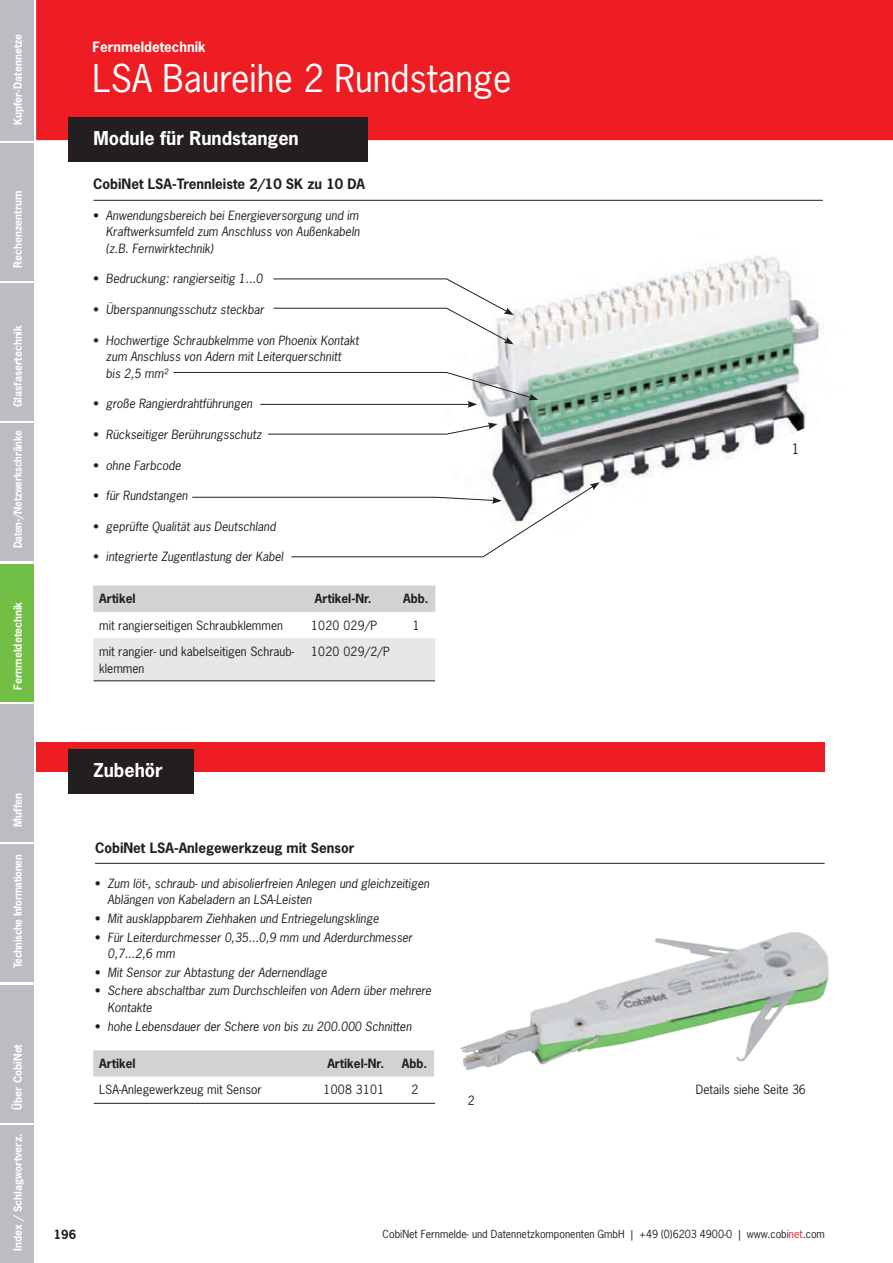
<style>
.page{position:relative;width:893px;height:1263px;background:#fff}
.page>*{position:absolute;margin:0;border:0;box-sizing:border-box;transform-origin:0 0}
.t1{font:36px "News Gothic Std";color:#fff}
.t2{font:700 18px "News Gothic Std";color:#fff}
.t3{font:700 13.5px "News Gothic Std";color:#231f20}
.t4{font:700 13.5px "News Gothic Std";color:#fff}
.t5{font:13.5px "News Gothic Std";color:#231f20}
.t6{font:italic 12px/16.5px "News Gothic Std";color:#231f20}
.t7{font:12px/16.5px "News Gothic Std";color:#231f20}
.t8{font:700 12px "News Gothic Std";color:#231f20}
.t9{font:12px "News Gothic Std";letter-spacing:.02em;color:#231f20}
.t10{font:700 10.5px "News Gothic Std";color:#fff}
.t11{font:10.5px "News Gothic Std";color:#231f20}
.t12{font:700 10.5px "News Gothic Std";color:#fff;scale:.95 1}
.s1{font-style:normal}
.s2{color:#ee1d23}
</style>
<div class="page">
<div style="left:36px;top:0;width:857px;height:140px;background:#ee1d23"></div>
<div style="left:93px;top:585px;width:342px;height:27px;background:#d1d2d4"></div>
<div style="left:93px;top:638px;width:342px;height:43px;background:#e6e7e9"></div>
<img style="left:478px;top:255px;width:342px;height:232px">
<hr style="left:94px;top:680px;width:341px;height:1px;background:#231f20">
<hr style="left:94px;top:200px;width:729px;height:1px;background:#231f20">
<div style="left:37px;top:742px;width:788px;height:30px;background:#ee1d23"></div>
<div style="left:68px;top:749px;width:125px;height:45px;background:#231f20"></div>
<img style="left:428px;top:932px;width:401px;height:172px">
<div style="left:93px;top:1050px;width:341px;height:26px;background:#d1d2d4"></div>
<hr style="left:94px;top:1103px;width:341px;height:1px;background:#231f20">
<hr style="left:95px;top:863px;width:730px;height:1px;background:#231f20">
<svg style="left:273px;top:278px;width:241px;height:66px"></svg>
<svg style="left:267px;top:422px;width:230px;height:13px"></svg>
<svg style="left:192px;top:482px;width:408px;height:75px"></svg>
<svg style="left:173px;top:372px;width:365px;height:36px"></svg>
<div style="left:68px;top:117px;width:300px;height:45px;background:#231f20"></div>
<div style="left:0;top:1125px;width:33px;height:138px;background:#bcbdc0"></div>
<div style="left:0;top:985px;width:33px;height:138px;background:#bcbdc0"></div>
<div style="left:0;top:844px;width:33px;height:138px;background:#bcbdc0"></div>
<div style="left:0;top:704px;width:33px;height:138px;background:#bcbdc0"></div>
<div style="left:0;top:564px;width:33px;height:138px;background:#71bf44"></div>
<div style="left:0;top:423px;width:33px;height:138px;background:#bcbdc0"></div>
<div style="left:0;top:283px;width:33px;height:138px;background:#bcbdc0"></div>
<div style="left:0;top:143px;width:33px;height:138px;background:#bcbdc0"></div>
<div style="left:0;top:0;width:33px;height:140px;background:#bcbdc0"></div>
<p class="t10" style="left:11px;top:125px;width:93px;rotate:-90deg">Kupfer-Datennetze</p>
<p class="t10" style="left:11px;top:268px;width:79px;rotate:-90deg">Rechenzentrum</p>
<p class="t10" style="left:11px;top:407px;width:84px;rotate:-90deg">Glasfasertechnik</p>
<p class="t12" style="left:11px;top:548px;width:126px;rotate:-90deg">Daten-/Netzwerkschränke</p>
<p class="t10" style="left:11px;top:690px;width:90px;rotate:-90deg">Fernmeldetechnik</p>
<p class="t10" style="left:11px;top:827px;width:35px;rotate:-90deg">Muffen</p>
<p class="t12" style="left:11px;top:968px;width:121px;rotate:-90deg">Technische Informationen</p>
<p class="t10" style="left:11px;top:1110px;width:67px;rotate:-90deg">Über CobiNet</p>
<p class="t10" style="left:11px;top:1251px;width:119px;rotate:-90deg">Index / Schlagwortverz.</p>
<p class="t4" style="left:92px;top:38px;width:115px">Fernmeldetechnik</p>
<h1 class="t1" style="left:92px;top:55px;width:421px">LSA Baureihe 2 Rundstange</h1>
<h2 class="t2" style="left:94px;top:126px;width:207px">Module für Rundstangen</h2>
<p class="t3" style="left:93px;top:175px;width:264px">CobiNet LSA-Trennleiste 2/10 SK zu 10 DA</p>
<p class="t6" style="left:106px;top:207px;width:255px;text-align:justify;text-indent:-13px"><span class="s1">•</span> Anwendungsbereich bei Energieversorgung und im Kraftwerksumfeld zum Anschluss von Außenkabeln (z.B. Fernwirktechnik)</p>
<p class="t6" style="left:93px;top:271px;width:171px"><span class="s1">•</span> Bedruckung: rangierseitig 1...0</p>
<p class="t6" style="left:93px;top:301px;width:172px"><span class="s1">•</span> Überspannungsschutz steckbar</p>
<p class="t6" style="left:106px;top:332px;width:254px;text-indent:-13px"><span class="s1">•</span> Hochwertige Schraubkelmme von Phoenix Kontakt zum Anschluss von Adern mit Leiterquerschnitt<br>bis 2,5 mm²</p>
<p class="t6" style="left:93px;top:396px;width:161px"><span class="s1">•</span> große Rangierdrahtführungen</p>
<p class="t6" style="left:93px;top:426px;width:170px"><span class="s1">•</span> Rückseitiger Berührungsschutz</p>
<p class="t6" style="left:93px;top:457px;width:89px"><span class="s1">•</span> ohne Farbcode</p>
<p class="t6" style="left:93px;top:488px;width:96px"><span class="s1">•</span> für Rundstangen</p>
<p class="t6" style="left:93px;top:518px;width:184px"><span class="s1">•</span> geprüfte Qualität aus Deutschland</p>
<p class="t6" style="left:93px;top:549px;width:192px"><span class="s1">•</span> integrierte Zugentlastung der Kabel</p>
<p class="t8" style="left:99px;top:591px;width:38px">Artikel</p>
<p class="t8" style="left:315px;top:591px;width:58px">Artikel-Nr.</p>
<p class="t8" style="left:403px;top:591px;width:27px">Abb.</p>
<p class="t7" style="left:99px;top:617px;width:185px">mit rangierseitigen Schraubklemmen</p>
<p class="t7" style="left:311px;top:617px;width:68px">1020 029/P</p>
<p class="t7" style="left:413px;top:617px;width:8px">1</p>
<p class="t7" style="left:99px;top:643px;width:197px">mit rangier- und kabelseitigen Schraub&shy;klemmen</p>
<p class="t7" style="left:311px;top:643px;width:80px">1020 029/2/P</p>
<h2 class="t2" style="left:94px;top:758px;width:71px">Zubehör</h2>
<p class="t3" style="left:95px;top:838px;width:261px">CobiNet LSA-Anlegewerkzeug mit Sensor</p>
<p class="t6" style="left:108px;top:875px;width:323px;text-indent:-13px"><span class="s1">•</span> Zum löt-, schraub- und abisolierfreien Anlegen und gleichzeitigen<br>Ablängen von Kabeladern an LSA-Leisten</p>
<p class="t6" style="left:95px;top:910px;width:286px"><span class="s1">•</span> Mit ausklappbarem Ziehhaken und Entriegelungsklinge</p>
<p class="t6" style="left:108px;top:929px;width:306px;text-indent:-13px"><span class="s1">•</span> Für Leiterdurchmesser 0,35...0,9 mm und Aderdurchmesser<br>0,7...2,6 mm</p>
<p class="t6" style="left:95px;top:964px;width:234px"><span class="s1">•</span> Mit Sensor zur Abtastung der Adernendlage</p>
<p class="t6" style="left:108px;top:983px;width:325px;text-indent:-13px"><span class="s1">•</span> Schere abschaltbar zum Durchschleifen von Adern über mehrere<br>Kontakte</p>
<p class="t6" style="left:95px;top:1018px;width:318px"><span class="s1">•</span> hohe Lebensdauer der Schere von bis zu 200.000 Schnitten</p>
<p class="t8" style="left:99px;top:1055px;width:38px">Artikel</p>
<p class="t8" style="left:327px;top:1055px;width:58px">Artikel-Nr.</p>
<p class="t8" style="left:402px;top:1055px;width:27px">Abb.</p>
<p class="t7" style="left:99px;top:1081px;width:164px">LSA-Anlegewerkzeug mit Sensor</p>
<p class="t9" style="left:324px;top:1082px;width:62px">1008 3101</p>
<p class="t7" style="left:411px;top:1081px;width:8px">2</p>
<p class="t7" style="left:468px;top:1092px;width:8px">2</p>
<p class="t5" style="left:792px;top:441px;width:9px">1</p>
<p class="t7" style="left:696px;top:1081px;width:111px">Details siehe Seite 36</p>
<p class="t8" style="left:54px;top:1226px;width:24px">196</p>
<p class="t11" style="left:383px;top:1228px;width:444px">CobiNet Fernmelde- und Datennetzkomponenten GmbH | +49 (0)6203 4900-0 | www.cobi<span class="s2">net</span>.com</p>
</div>
